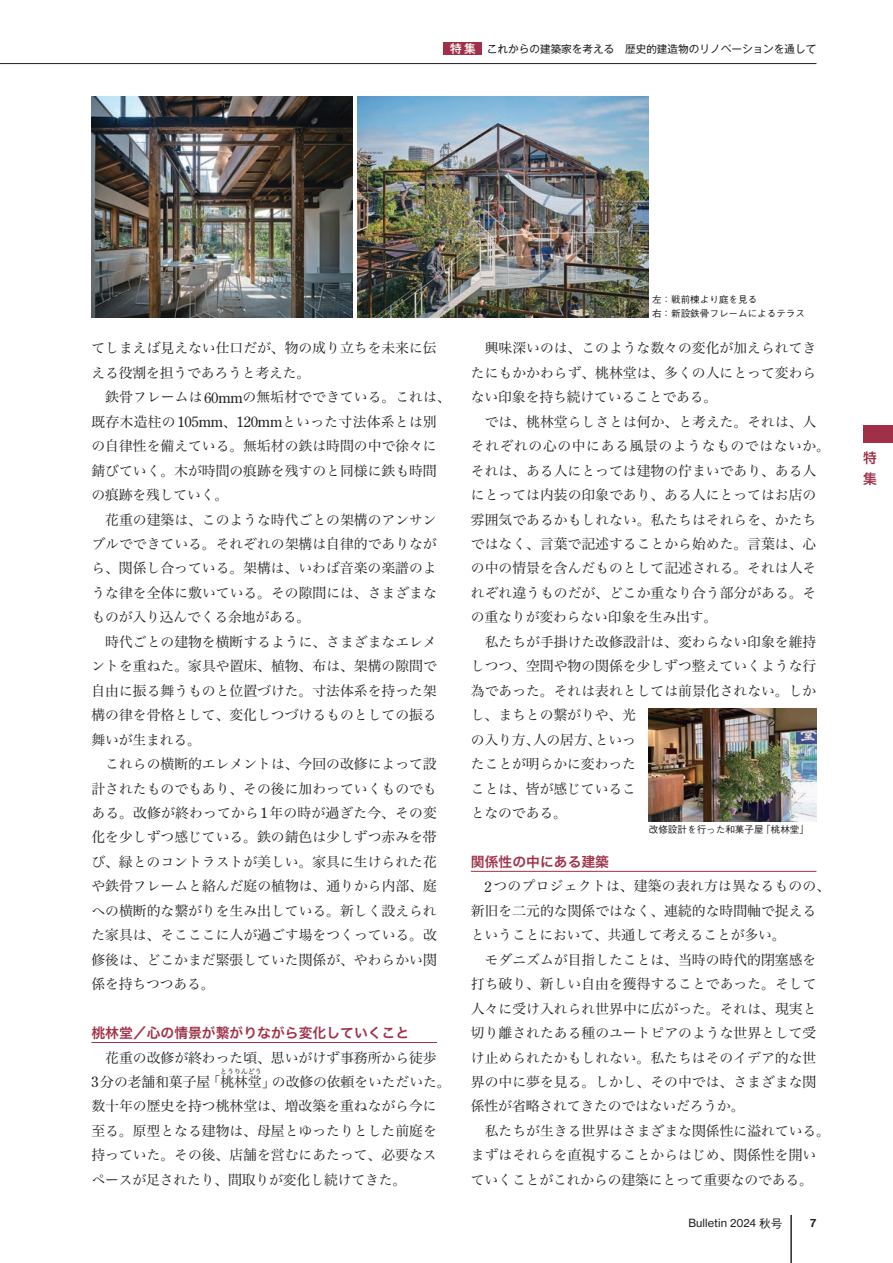
<style>
.page{position:relative;width:893px;height:1263px;background:#fff}
.page>*{position:absolute;margin:0;border:0;box-sizing:border-box;transform-origin:0 0}
.t1{font:13.8px/24.5px "Hira Min Pro W3";color:#231f20}
.t2{font:13.8px "Hira Kaku Pro W6";color:#9f3048}
.t3{font:500 13.8px/21px "UD Shin M Go Pro";color:#9f3048}
.t4{font:11.7px "N Haas Grotesk DS Pro 65 Md";color:#231f20}
.t5{font:11.1px "N Haas Grotesk TX Pro 55 Rg";letter-spacing:.005em;color:#231f20}
.t6{font:10.65px "Gothic MB101 Pro";color:#231f20}
.t7{font:500 9.6px/13.4px "Gothic BBB Pro";color:#231f20}
.t8{font:6.9px "Hira Min Pro W3";color:#231f20}
.s1{font-weight:500;font-size:11.7px;color:#fff}
.s2{font-family:"Century Old Style Std";font-size:14.55px}
.s3{font-family:"Gothic BBB Pro";font-weight:500;font-size:11.7px}
</style>
<div class="page">
<div style="left:863px;top:425px;width:30px;height:17px;background:#9f3048"></div>
<hr style="left:791px;top:1215px;width:1px;height:48px;background:#231f20">
<hr style="left:0;top:63px;width:816px;height:1px;background:#231f20">
<hr style="left:91px;top:1042px;width:346px;height:1px;background:#9f3048">
<hr style="left:471px;top:871px;width:345px;height:1px;background:#9f3048">
<div style="left:444px;top:43px;width:38px;height:12px;background:#9f3048"></div>
<img style="left:91px;top:97px;width:262px;height:221px">
<img style="left:357px;top:97px;width:292px;height:221px">
<img style="left:649px;top:708px;width:167px;height:113px">
<p class="t6" style="left:450px;top:40px;width:368px"><span class="s1">特集</span> これからの建築家を考える　歴史的建造物のリノベーションを通して</p>
<p class="t1" style="left:91px;top:335px;width:361px">てしまえば見えない仕口だが、物の成り立ちを未来に伝える役割を担うであろうと考えた。<br>　鉄骨フレームは<span class="s2">60mm</span>の無垢材でできている。これは、既存木造柱の<span class="s2">105mm</span>、<span class="s2">120mm</span>といった寸法体系とは別の自律性を備えている。無垢材の鉄は時間の中で徐々に錆びていく。木が時間の痕跡を残すのと同様に鉄も時間の痕跡を残していく。<br>　花重の建築は、このような時代ごとの架構のアンサンブルでできている。それぞれの架構は自律的でありながら、関係し合っている。架構は、いわば音楽の楽譜のような律を全体に敷いている。その隙間には、さまざまなものが入り込んでくる余地がある。<br>　時代ごとの建物を横断するように、さまざまなエレメントを重ねた。家具や置床、植物、布は、架構の隙間で自由に振る舞うものと位置づけた。寸法体系を持った架構の律を骨格として、変化しつづけるものとしての振る舞いが生まれる。<br>　これらの横断的エレメントは、今回の改修によって設計されたものでもあり、その後に加わっていくものでもある。改修が終わってから<span class="s2">1</span>年の時が過ぎた今、その変化を少しずつ感じている。鉄の錆色は少しずつ赤みを帯び、緑とのコントラストが美しい。家具に生けられた花や鉄骨フレームと絡んだ庭の植物は、通りから内部、庭への横断的な繋がりを生み出している。新しく設えられた家具は、そこここに人が過ごす場をつくっている。改修後は、どこかまだ緊張していた関係が、やわらかい関係を持ちつつある。</p>
<p class="t2" style="left:91px;top:1020px;width:319px">桃林堂／心の情景が繋がりながら変化していくこと</p>
<p class="t1" style="left:91px;top:1044px;width:361px">　花重の改修が終わった頃、思いがけず事務所から徒歩<br><span class="s2">3</span>分の老舗和菓子屋「桃林堂」の改修の依頼をいただいた。</p>
<p class="t8" style="left:220px;top:1065px;width:43px">とうりんどう</p>
<p class="t1" style="left:91px;top:1093px;width:347px;text-align:justify">数十年の歴史を持つ桃林堂は、増改築を重ねながら今に至る。原型となる建物は、母屋とゆったりとした前庭を持っていた。その後、店舗を営むにあたって、必要なスペースが足されたり、間取りが変化し続けてきた。</p>
<p class="t7" style="left:652px;top:292px;width:155px">左：戦前棟より庭を見る<br>右：新設鉄骨フレームによるテラス</p>
<p class="t1" style="left:471px;top:335px;width:361px">　興味深いのは、このような数々の変化が加えられてきたにもかかわらず、桃林堂は、多くの人にとって変わらない印象を持ち続けていることである。<br>　では、桃林堂らしさとは何か、と考えた。それは、人それぞれの心の中にある風景のようなものではないか。それは、ある人にとっては建物の佇まいであり、ある人にとっては内装の印象であり、ある人にとってはお店の雰囲気であるかもしれない。私たちはそれらを、かたちではなく、言葉で記述することから始めた。言葉は、心の中の情景を含んだものとして記述される。それは人それぞれ違うものだが、どこか重なり合う部分がある。その重なりが変わらない印象を生み出す。<br>　私たちが手掛けた改修設計は、変わらない印象を維持しつつ、空間や物の関係を少しずつ整えていくような行為であった。それは表れとしては前景化されない。しかし、まちとの繋がりや、光<br>の入り方、人の居方、といっ<br>たことが明らかに変わった<br>ことは、皆が感じているこ<br>となのである。</p>
<p class="t2" style="left:471px;top:849px;width:140px">関係性の中にある建築</p>
<p class="t1" style="left:471px;top:873px;width:361px;text-indent:14px"><span class="s2">2</span>つのプロジェクトは、建築の表れ方は異なるものの、新旧を二元的な関係ではなく、連続的な時間軸で捉えるということにおいて、共通して考えることが多い。<br>　モダニズムが目指したことは、当時の時代的閉塞感を打ち破り、新しい自由を獲得することであった。そして人々に受け入れられ世界中に広がった。それは、現実と切り離されたある種のユートピアのような世界として受け止められたかもしれない。私たちはそのイデア的な世界の中に夢を見る。しかし、その中では、さまざまな関係性が省略されてきたのではないだろうか。<br>　私たちが生きる世界はさまざまな関係性に溢れている。まずはそれらを直視することからはじめ、関係性を開いていくことがこれからの建築にとって重要なのである。</p>
<p class="t7" style="left:649px;top:821px;width:162px">改修設計を行った和菓子屋「桃林堂」</p>
<p class="t5" style="left:688px;top:1216px;width:95px">Bulletin 2024 <span class="s3">秋号</span></p>
<p class="t4" style="left:810px;top:1216px;width:8px">7</p>
<p class="t3" style="left:863px;top:446px;width:15px">特集</p>
</div>
